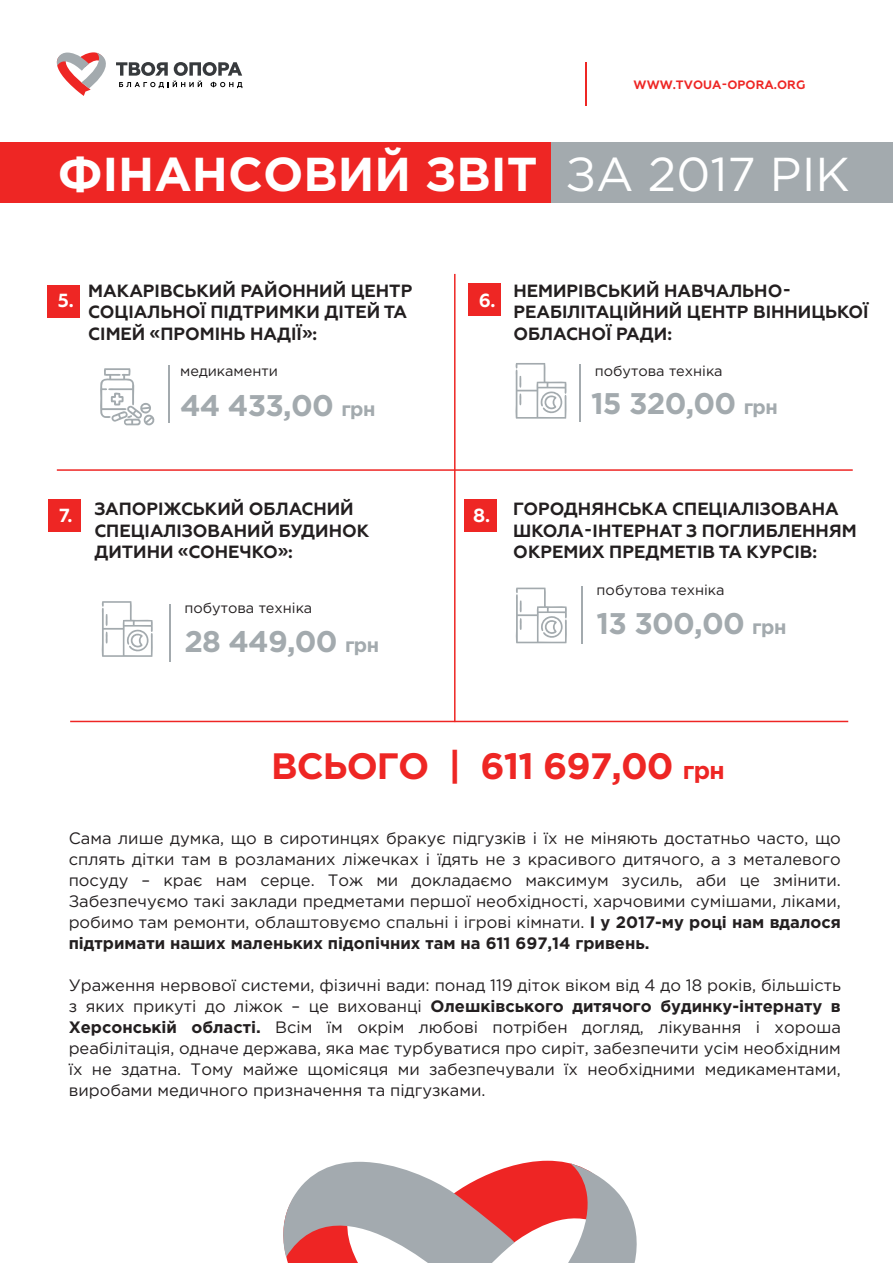
<style>
.page{position:relative;width:893px;height:1263px;background:#fff}
.page>*{position:absolute;margin:0;border:0;box-sizing:border-box;transform-origin:0 0}
.t1{font:700 47.55px "Gotham Pro";color:#fff}
.t2{font:700 36.6px "Gotham Pro";letter-spacing:-.025em;color:#ee2624}
.t3{font:700 29.85px "Gotham Pro";letter-spacing:-.025em;color:#a3aaae}
.t4{font:700 18.9px "Geometria";color:#fff}
.t5{font:700 17.7px/21.1px "Geometria";color:#231f20}
.t6{font:16.5px/21px "Gotham Pro";color:#231f20;text-align:justify}
.t7{font:14.55px "Gotham Pro";color:#231f20}
.t8{font:700 12.15px "Geometria";color:#ee2624}
.s1{font-weight:400}
.s2{font-size:19.8px}
.s3{font-size:24.3px}
.s4{font-weight:700}
</style>
<div class="page">
<div style="left:0;top:142px;width:551px;height:60px;background:#ee2624"></div>
<div style="left:551px;top:142px;width:342px;height:60px;background:#a3aaae"></div>
<svg style="left:283px;top:1161px;width:354px;height:102px"></svg>
<svg style="left:56px;top:52px;width:50px;height:44px"></svg>
<svg style="left:116px;top:62px;width:126px;height:26px"></svg>
<hr style="left:585px;top:62px;width:2px;height:43px;background:#ee2624">
<svg style="left:100px;top:368px;width:55px;height:57px"></svg>
<div style="left:468px;top:283px;width:33px;height:33px;background:#ee2624"></div>
<hr style="left:169px;top:366px;width:1px;height:57px;background:#a3aaae">
<hr style="left:579px;top:364px;width:2px;height:57px;background:#a3aaae">
<hr style="left:57px;top:469px;width:796px;height:2px;background:#ee2624">
<hr style="left:70px;top:721px;width:778px;height:1px;background:#ee2624">
<hr style="left:454px;top:274px;width:2px;height:448px;background:#ee2624">
<hr style="left:169px;top:605px;width:2px;height:57px;background:#a3aaae">
<hr style="left:582px;top:587px;width:1px;height:57px;background:#a3aaae">
<div style="left:47px;top:285px;width:33px;height:33px;background:#ee2624"></div>
<div style="left:48px;top:499px;width:33px;height:33px;background:#ee2624"></div>
<div style="left:464px;top:499px;width:32px;height:33px;background:#ee2624"></div>
<svg style="left:101px;top:601px;width:52px;height:56px"></svg>
<svg style="left:515px;top:363px;width:52px;height:56px"></svg>
<svg style="left:515px;top:588px;width:52px;height:55px"></svg>
<p class="t8" style="left:634px;top:77px;width:173px">WWW.TVOUA-OPORA.ORG</p>
<h1 class="t1" style="left:58px;top:147px;width:793px">ФІНАНСОВИЙ ЗВІТ <span class="s1">ЗА 2017 РІК</span></h1>
<p class="t5" style="left:88px;top:280px;width:326px">МАКАРІВСЬКИЙ РАЙОННИЙ ЦЕНТР<br>СОЦІАЛЬНОЇ ПІДТРИМКИ ДІТЕЙ ТА<br>СІМЕЙ «ПРОМІНЬ НАДІЇ»:</p>
<p class="t5" style="left:513px;top:280px;width:357px">НЕМИРІВСЬКИЙ НАВЧАЛЬНО-<br>РЕАБІЛІТАЦІЙНИЙ ЦЕНТР ВІННИЦЬКОЇ<br>ОБЛАСНОЇ РАДИ:</p>
<p class="t4" style="left:58px;top:289px;width:17px">5.</p>
<p class="t4" style="left:479px;top:289px;width:18px">6.</p>
<p class="t7" style="left:180px;top:363px;width:99px">медикаменти</p>
<h3 class="t3" style="left:180px;top:388px;width:197px">44 433,00 <span class="s2">грн</span></h3>
<p class="t7" style="left:595px;top:363px;width:129px">побутова техніка</p>
<h3 class="t3" style="left:591px;top:386px;width:188px">15 320,00 <span class="s2">грн</span></h3>
<p class="t5" style="left:94px;top:499px;width:276px">ЗАПОРІЖСЬКИЙ ОБЛАСНИЙ<br>СПЕЦІАЛІЗОВАНИЙ БУДИНОК<br>ДИТИНИ «СОНЕЧКО»:</p>
<p class="t5" style="left:513px;top:499px;width:345px">ГОРОДНЯНСЬКА СПЕЦІАЛІЗОВАНА<br>ШКОЛА-ІНТЕРНАТ З ПОГЛИБЛЕННЯМ<br>ОКРЕМИХ ПРЕДМЕТІВ ТА КУРСІВ:</p>
<p class="t4" style="left:59px;top:504px;width:15px">7.</p>
<p class="t4" style="left:473px;top:504px;width:19px">8.</p>
<p class="t7" style="left:184px;top:599px;width:129px">побутова техніка</p>
<h3 class="t3" style="left:184px;top:625px;width:196px">28 449,00 <span class="s2">грн</span></h3>
<p class="t7" style="left:597px;top:581px;width:129px">побутова техніка</p>
<h3 class="t3" style="left:597px;top:607px;width:191px">13 300,00 <span class="s2">грн</span></h3>
<h2 class="t2" style="left:271px;top:745px;width:455px">ВСЬОГО | 611 697,00 <span class="s3">грн</span></h2>
<p class="t6" style="left:69px;top:827px;width:774px">Сама лише думка, що в сиротинцях бракує підгузків і їх не міняють достатньо часто, що сплять дітки там в розламаних ліжечках і їдять не з красивого дитячого, а з металевого посуду – крає нам серце. Тож ми докладаємо максимум зусиль, аби це змінити.<br>Забезпечуємо такі заклади предметами першої необхідності, харчовими сумішами, ліками, робимо там ремонти, облаштовуємо спальні і ігрові кімнати. <span class="s4">І у 2017-му році нам вдалося підтримати наших маленьких підопічних там на 611 697,14 гривень.</span></p>
<p class="t6" style="left:69px;top:974px;width:774px">Ураження нервової системи, фізичні вади: понад 119 діток віком від 4 до 18 років, більшість з яких прикуті до ліжок – це вихованці <span class="s4">Олешківського дитячого будинку-інтернату в Херсонській області.</span> Всім їм окрім любові потрібен догляд, лікування і хороша реабілітація, одначе держава, яка має турбуватися про сиріт, забезпечити усім необхідним їх не здатна. Тому майже щомісяця ми забезпечували їх необхідними медикаментами, виробами медичного призначення та підгузками.</p>
</div>
